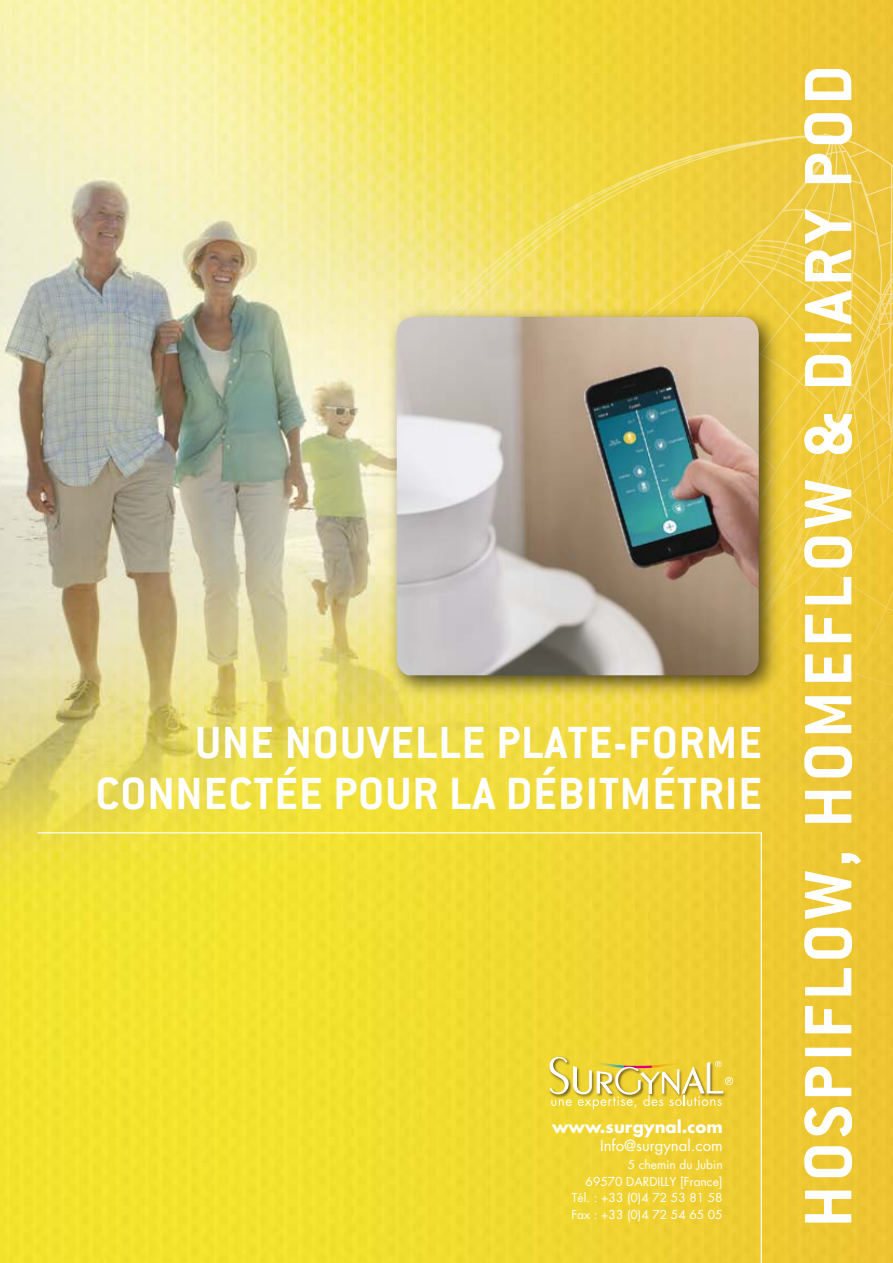
<style>
.page{position:relative;width:893px;height:1263px;background:#fff}
.page>*{position:absolute;margin:0;border:0;box-sizing:border-box;transform-origin:0 0}
.t1{font:700 73.5px "Conduit ITC";letter-spacing:.06em;color:#fff}
.t2{font:700 49.5px/51px "Conduit ITC";letter-spacing:.02em;color:#fff;text-align:right}
.t3{font:700 16.5px "Futura";color:#fff}
.t4{font:15px "Futura";color:#fff}
.t5{font:12px/16.5px "Futura";color:#fff;text-align:right}
</style>
<div class="page">
<img style="left:0;top:0;width:893px;height:1263px">
<svg style="left:36px;top:832px;width:726px;height:431px;background:#f1dc30"></svg>
<img style="left:547px;top:1054px;width:181px;height:45px">
<svg style="left:549px;top:1056px;width:184px;height:53px;background:#e9d056"></svg>
<img style="left:164px;top:254px;width:729px;height:580px">
<img style="left:397px;top:317px;width:362px;height:358px">
<h2 class="t2" style="left:95px;top:716px;width:668px">UNE NOUVELLE PLATE-FORME<br>CONNECTÉE POUR LA DÉBITMÉTRIE</h2>
<h3 class="t3" style="left:552px;top:1115px;width:172px">www.surgynal.com</h3>
<p class="t4" style="left:600px;top:1135px;width:124px">Info@surgynal.com</p>
<p class="t5" style="left:571px;top:1156px;width:153px">5 chemin du Jubin<br>69570 DARDILLY [France]<br>Tél. : +33 (0)4 72 53 81 58<br>Fax : +33 (0)4 72 54 65 05</p>
<h1 class="t1" style="left:785px;top:1227px;width:1164px;rotate:-90deg">HOSPIFLOW, HOMEFLOW &amp; DIARY POD</h1>
</div>
